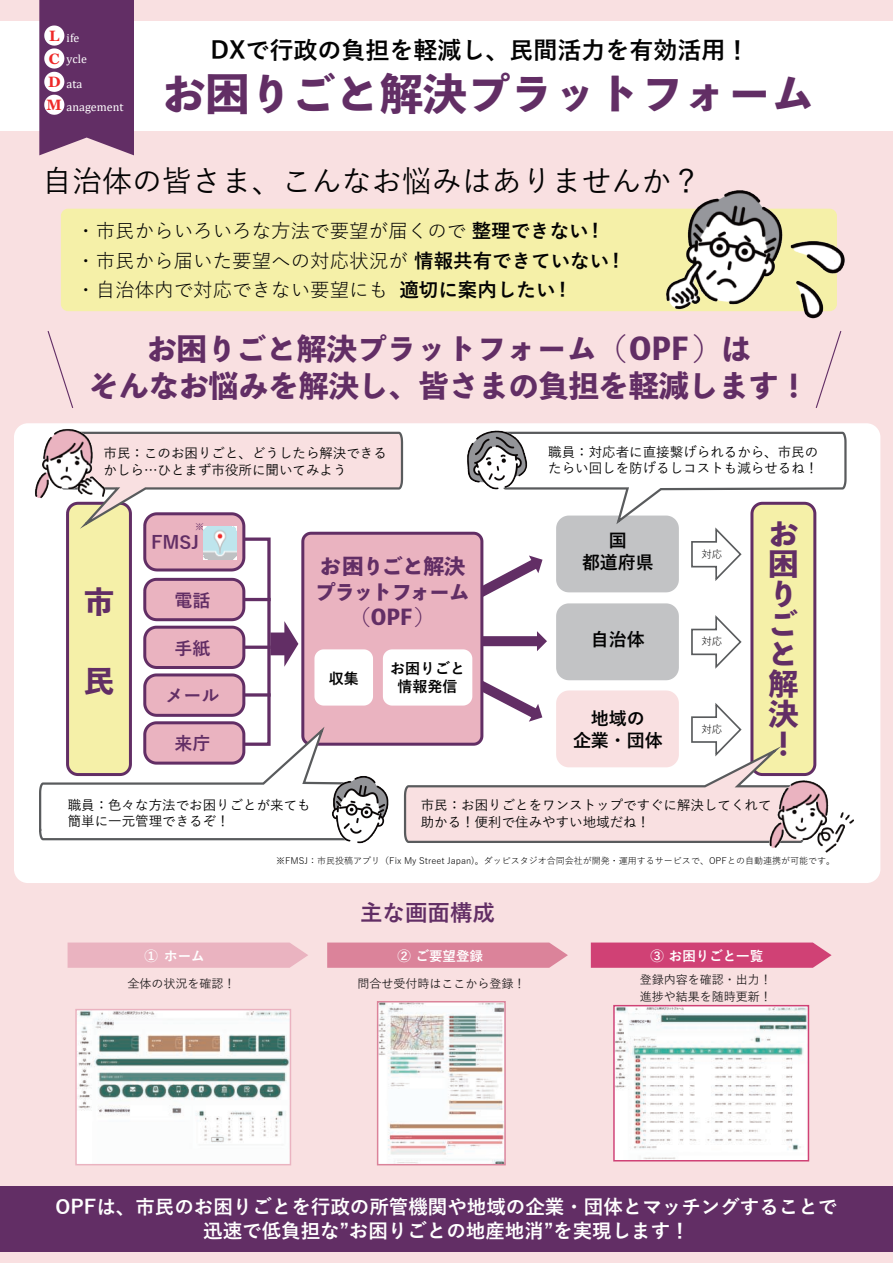
<style>
.page{position:relative;width:893px;height:1263px;background:#f9e0e1}
.page>*{position:absolute;margin:0;border:0;box-sizing:border-box;transform-origin:0 0}
.t1{font:43.5px "Toppan Bunkyu Midashi Go Std N EB";color:#622e65}
.t2{font:30px/30px "Toppan Bunkyu Midashi Go Std N EB";color:#622e65;text-align:center}
.t3{font:500 30px "Yu Gothic";color:#030303}
.t4{font:700 24px "Yu Gothic";color:#030303}
.t5{font:700 22.5px "Yu Gothic";color:#622e65}
.t6{font:21px/25.2px "Toppan Bunkyu Midashi Go Std EB";letter-spacing:-.06em;color:#622e65;text-align:center}
.t7{font:19.5px/29.7px "Yu Gothic";color:#030303}
.t8{font:700 19.5px/24px "Yu Gothic";color:#fff;text-align:center}
.t9{font:700 18px/21.6px "Yu Gothic";color:#030303;text-align:center}
.t10{font:700 18px "Yu Gothic";color:#622e65}
.t11{font:700 15px/18px "Yu Gothic";color:#030303;text-align:center}
.t12{font:700 15px/23.1px "Georgia";color:#ee2928}
.t13{font:500 13.5px/16.2px "Yu Gothic";color:#030303}
.t14{font:700 13.5px "Yu Gothic";color:#fff}
.t15{font:500 12px/16.5px "Yu Gothic";color:#231f20}
.t16{font:12px/21.3px "Cambria Math";color:#fff}
.t17{font:10.5px "Yu Gothic";color:#030303}
.t18{font:9px "Yu Gothic";color:#030303}
.t19{font:500 9px "Yu Gothic";color:#622e65}
.s1{font-weight:700}
</style>
<div class="page">
<div style="left:14px;top:423px;width:866px;height:460px;background:#fff;border-radius:14px"></div>
<div style="left:0;top:21px;width:893px;height:109px;background:#fff"></div>
<div style="left:61px;top:209px;width:776px;height:102px;background:#f5f0a8;border-radius:7px"></div>
<div style="left:0;top:1186px;width:893px;height:66px;background:#622e65"></div>
<svg style="left:68px;top:942px;width:240px;height:26px;background:#eab5c2"></svg>
<svg style="left:327px;top:942px;width:241px;height:26px;background:#dd899e"></svg>
<svg style="left:591px;top:942px;width:241px;height:26px;background:#d24b7c"></svg>
<svg style="left:39px;top:0;width:95px;height:155px;background:#784a79"></svg>
<img style="left:657px;top:190px;width:188px;height:129px">
<img style="left:25px;top:423px;width:53px;height:75px">
<svg style="left:38px;top:431px;width:809px;height:413px"></svg>
<img style="left:455px;top:430px;width:79px;height:65px">
<img style="left:761px;top:774px;width:93px;height:79px">
<img style="left:78px;top:1012px;width:210px;height:150px">
<div style="left:75px;top:1009px;width:216px;height:156px;border:2px solid #eab3c0"></div>
<img style="left:380px;top:1004px;width:123px;height:158px">
<div style="left:377px;top:1001px;width:129px;height:164px;border:2px solid #db839a"></div>
<img style="left:616px;top:1008px;width:190px;height:150px">
<div style="left:613px;top:1005px;width:196px;height:156px;border:2px solid #d04175"></div>
<svg style="left:47px;top:331px;width:27px;height:77px"></svg>
<svg style="left:815px;top:331px;width:27px;height:77px"></svg>
<p class="t12" style="left:47px;top:24px;width:17px">L<br>C<br>D<br>M</p>
<p class="t16" style="left:67px;top:27px;width:22px">ife ycle</p>
<p class="t16" style="left:67px;top:73px;width:58px;line-height:22.8px">ata anagement</p>
<h3 class="t4" style="left:211px;top:36px;width:540px">DXで行政の負担を軽減し、民間活力を有効活用！</h3>
<h1 class="t1" style="left:162px;top:60px;width:654px">お困りごと解決プラットフォーム</h1>
<h2 class="t3" style="left:42px;top:153px;width:661px">自治体の皆さま、こんなお悩みはありませんか？</h2>
<h3 class="t7" style="left:76px;top:213px;width:544px">・市民からいろいろな方法で要望が届くので<span class="s1">整理できない !</span>・市民から届いた要望への対応状況が<span class="s1">情報共有できていない !</span>・自治体内で対応できない要望にも<span class="s1">適切に案内したい !</span></h3>
<h2 class="t2" style="left:89px;top:328px;width:722px;line-height:37.5px">お困りごと解決プラットフォーム（OPF ) は<br>そんなお悩みを解決し、皆さまの負担を軽減します！</h2>
<p class="t13" style="left:104px;top:444px;width:285px">市民：このお困りごと、どうしたら解決できるかしら…ひとまず市役所に聞いてみよう</p>
<p class="t13" style="left:548px;top:442px;width:271px">職員：対応者に直接繋げられるから、市民のたらい回しを防げるしコストも減らせるね！</p>
<h2 class="t2" style="left:84px;top:585px;width:31px">市</h2>
<h2 class="t2" style="left:84px;top:664px;width:31px">民</h2>
<p class="t19" style="left:195px;top:519px;width:10px">※</p>
<h3 class="t10" style="left:151px;top:532px;width:50px">FMSJ</h3>
<h3 class="t10" style="left:175px;top:590px;width:37px">電話</h3>
<h3 class="t10" style="left:175px;top:638px;width:37px">手紙</h3>
<h3 class="t10" style="left:166px;top:686px;width:55px">メール</h3>
<h3 class="t10" style="left:175px;top:733px;width:37px">来庁</h3>
<h3 class="t6" style="left:315px;top:553px;width:156px">お困りごと解決プラットフォーム(OPF)</h3>
<p class="t11" style="left:329px;top:670px;width:31px">収集</p>
<p class="t11" style="left:390px;top:660px;width:76px">お困りごと情報発信</p>
<h3 class="t9" style="left:582px;top:530px;width:73px">国<br>都道府県</h3>
<h3 class="t9" style="left:591px;top:629px;width:55px">自治体</h3>
<h3 class="t9" style="left:573px;top:708px;width:91px">地域の<br>企業・団体</h3>
<p class="t17" style="left:701px;top:544px;width:22px">対応</p>
<p class="t17" style="left:701px;top:632px;width:22px">対応</p>
<p class="t17" style="left:701px;top:719px;width:22px">対応</p>
<h2 class="t2" style="left:768px;top:517px;width:31px;text-align:left">お困りごと解決！</h2>
<p class="t13" style="left:68px;top:795px;width:244px">職員：色々な方法でお困りごとが来ても簡単に一元管理できるぞ！</p>
<p class="t13" style="left:421px;top:796px;width:352px">市民：お困りごとをワンストップですぐに解決してくれて助かる！便利で住みやすい地域だね！</p>
<p class="t18" style="left:276px;top:852px;width:560px">※FMSJ：市民投稿アプリ（Fix My Street Japan)。ダッピスタジオ合同会社が開発・運用するサービスで、OPFとの自動連携が可能です。</p>
<h3 class="t5" style="left:360px;top:900px;width:136px">主な画面構成</h3>
<p class="t14" style="left:144px;top:948px;width:62px">①　ホーム</p>
<p class="t14" style="left:397px;top:948px;width:87px">② ご要望登録</p>
<p class="t14" style="left:650px;top:948px;width:114px">③ お困りごと一覧</p>
<p class="t15" style="left:127px;top:974px;width:110px">全体の状況を確認！</p>
<p class="t15" style="left:358px;top:974px;width:169px">問合せ受付時はここから登録！</p>
<p class="t15" style="left:640px;top:970px;width:133px">登録内容を確認・出力！進捗や結果を随時更新！</p>
<h3 class="t8" style="left:56px;top:1195px;width:783px">OPFは、市民のお困りごとを行政の所管機関や地域の企業・団体とマッチングすることで迅速で低負担な”お困りごとの地産地消”を実現します！</h3>
</div>
